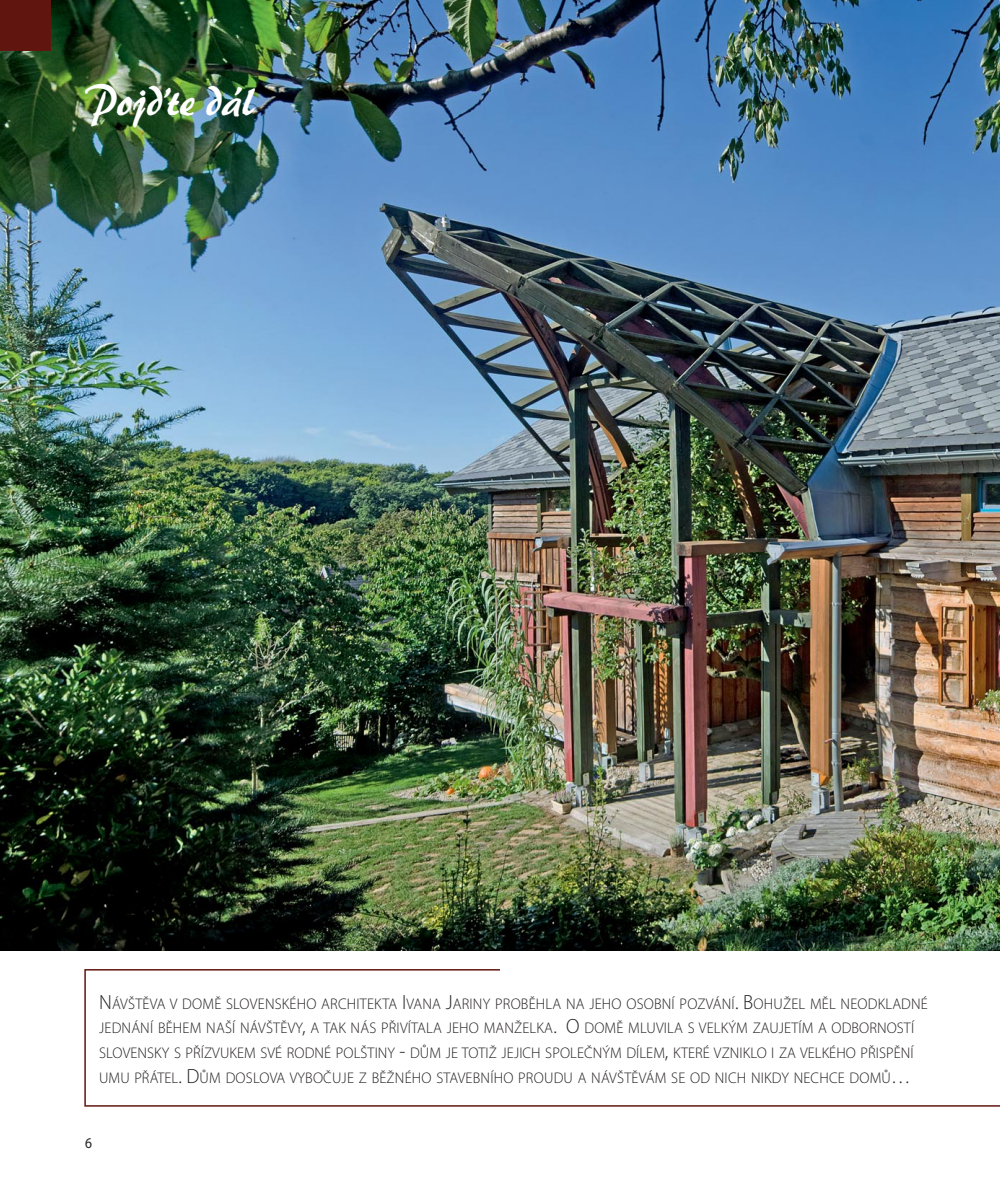
<style>
.page{position:relative;width:1000px;height:1191px;background:#fff}
.page>*{position:absolute;margin:0;border:0;box-sizing:border-box;transform-origin:0 0}
.t1{font:45px "Palette DCE";color:#fff;scale:.95 1}
.t2{font:300 15.45px/24.8px "Myriad Pro";letter-spacing:.015em;color:#231f20}
.t3{font:15px "Myriad Pro";color:#231f20;scale:.9 1}
.s1{font-size:20.55px}
</style>
<div class="page">
<img style="left:0;top:0;width:999px;height:950px">
<div style="left:0;top:0;width:51px;height:51px;background:#60150e"></div>
<svg style="left:84px;top:969px;width:915px;height:137px"></svg>
<h1 class="t1" style="left:85px;top:86px;width:179px">Pojďte dál</h1>
<p class="t2" style="left:99px;top:991px;width:830px"><span class="s1">N</span>ÁVŠTĚVA V DOMĚ SLOVENSKÉHO ARCHITEKTA <span class="s1">I</span>VANA <span class="s1">J</span>ARINY PROBĚHLA NA JEHO OSOBNÍ POZVÁNÍ<span class="s1">. B</span>OHUŽEL MĚL NEODKLADNÉ JEDNÁNÍ BĚHEM NAŠÍ NÁVŠTĚVY<span class="s1">,</span> A TAK NÁS PŘIVÍTALA JEHO MANŽELKA<span class="s1">. O</span> DOMĚ MLUVILA S VELKÝM ZAUJETÍM A ODBORNOSTÍ SLOVENSKY S PŘÍZVUKEM SVÉ RODNÉ POLŠTINY <span class="s1">-</span> DŮM JE TOTIŽ JEJICH SPOLEČNÝM DÍLEM<span class="s1">,</span> KTERÉ VZNIKLO I ZA VELKÉHO PŘISPĚNÍ UMU PŘÁTEL<span class="s1">. D</span>ŮM DOSLOVA VYBOČUJE Z BĚŽNÉHO STAVEBNÍHO PROUDU A NÁVŠTĚVÁM SE OD NICH NIKDY NECHCE DOMŮ<span class="s1">…</span></p>
<p class="t3" style="left:85px;top:1137px;width:9px">6</p>
</div>
